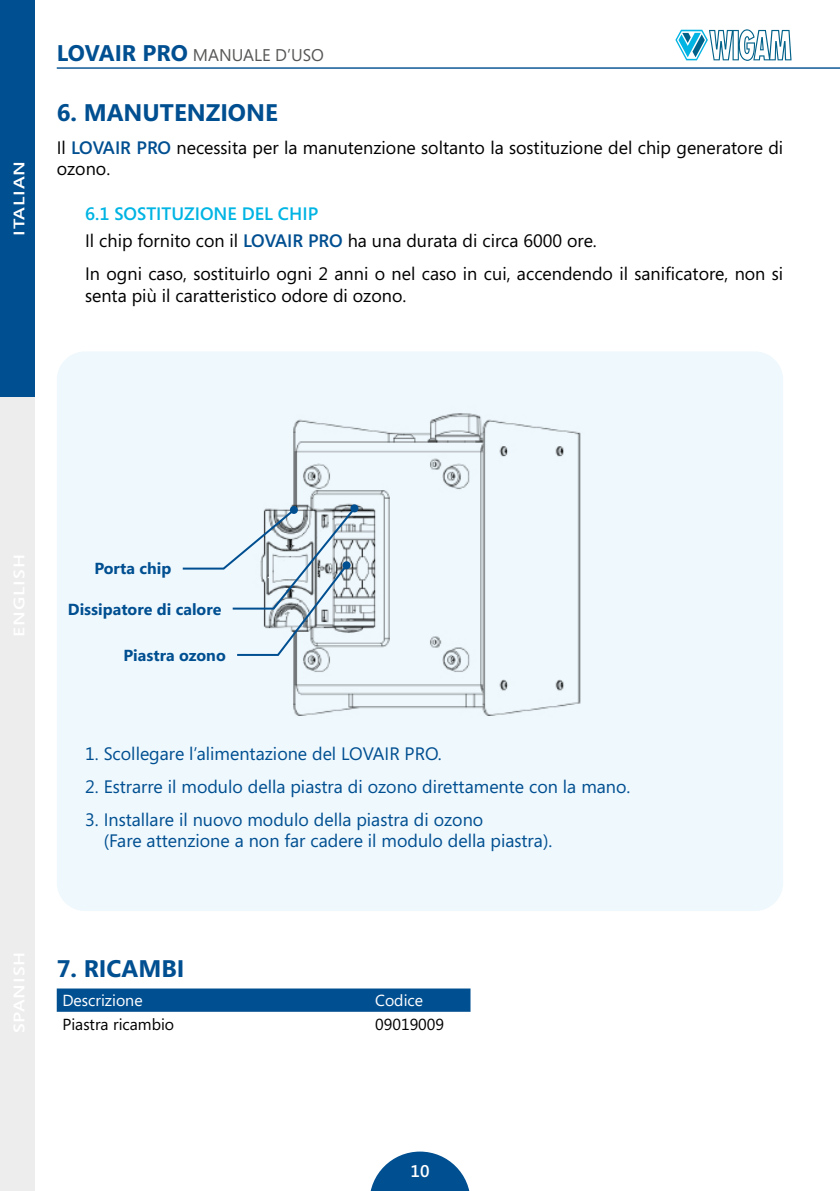
<style>
.page{position:relative;width:840px;height:1191px;background:#fff}
.page>*{position:absolute;margin:0;border:0;box-sizing:border-box;transform-origin:0 0}
.t1{font:700 24px "Segoe";color:#004f91}
.t2{font:18px/21.6px "Segoe";color:#000}
.t3{font:18px/21.6px "Segoe";color:#004f91}
.t4{font:17px "Segoe";color:#575756}
.t5{font:600 17px "Segoe";color:#fff}
.t6{font:700 16px "Segoe";color:#004f91}
.t7{font:16px "Segoe";color:#000}
.t8{font:16px "Segoe";color:#fff}
.t9{font:600 15.2px "Segoe";letter-spacing:.05em;color:#fff;scale:1.25 1}
.s1{font-weight:700;font-size:22.6px;color:#004f91}
.s2{font-weight:600;color:#004f91}
.s3{font-weight:600;color:#00b4e3}
</style>
<div class="page">
<svg style="left:675px;top:29px;width:116px;height:32px"></svg>
<svg style="left:370px;top:1151px;width:100px;height:40px"></svg>
<div style="left:57px;top:351px;width:725px;height:560px;background:#eff8fd;border-radius:28px"></div>
<img style="left:292px;top:413px;width:289px;height:303px">
<svg style="left:182px;top:505px;width:175px;height:152px"></svg>
<div style="left:342px;top:561px;width:8px;height:8px;background:#004f91;border-radius:50%"></div>
<hr style="left:57px;top:67px;width:782px;height:2px;background:#004f91">
<svg style="left:57px;top:988px;width:413px;height:24px;background:#075494"></svg>
<div style="left:0;top:777px;width:35px;height:414px;background:#ededed"></div>
<div style="left:0;top:380px;width:35px;height:414px;background:#ededed"></div>
<div style="left:0;top:0;width:35px;height:397px;background:#004f91"></div>
<p class="t9" style="left:9px;top:236px;width:62px;rotate:-90deg">ITALIAN</p>
<p class="t4" style="left:57px;top:43px;width:268px"><span class="s1">LOVAIR PRO</span> MANUALE D’USO</p>
<h1 class="t1" style="left:57px;top:95px;width:222px">6. MANUTENZIONE</h1>
<p class="t2" style="left:57px;top:136px;width:727px">Il <span class="s2">LOVAIR PRO</span> necessita per la manutenzione soltanto la sostituzione del chip generatore di ozono.</p>
<p class="t2" style="left:85px;top:199px;width:513px;line-height:27.2px"><span class="s3">6.1 SOSTITUZIONE DEL CHIP<br></span>Il chip fornito con il <span class="s2">LOVAIR PRO</span> ha una durata di circa 6000 ore.</p>
<p class="t2" style="left:85px;top:262px;width:699px">In ogni caso, sostituirlo ogni 2 anni o nel caso in cui, accendendo il sanificatore, non si senta più il caratteristico odore di ozono.</p>
<p class="t6" style="left:94px;top:557px;width:78px">Porta chip</p>
<p class="t6" style="left:68px;top:597px;width:155px">Dissipatore di calore</p>
<p class="t6" style="left:123px;top:643px;width:104px">Piastra ozono</p>
<p class="t3" style="left:85px;top:742px;width:358px">1. Scollegare l’alimentazione del LOVAIR PRO.</p>
<p class="t3" style="left:85px;top:775px;width:546px">2. Estrarre il modulo della piastra di ozono direttamente con la mano.</p>
<p class="t3" style="left:104px;top:808px;width:450px;text-indent:-19px">3. Installare il nuovo modulo della piastra di ozono<br>(Fare attenzione a non far cadere il modulo della piastra).</p>
<h1 class="t1" style="left:57px;top:951px;width:129px">7. RICAMBI</h1>
<p class="t8" style="left:62px;top:989px;width:82px">Descrizione</p>
<p class="t8" style="left:375px;top:989px;width:49px">Codice</p>
<p class="t7" style="left:62px;top:1013px;width:113px">Piastra ricambio</p>
<p class="t7" style="left:375px;top:1013px;width:70px">09019009</p>
<p class="t5" style="left:410px;top:1159px;width:21px">10</p>
</div>
